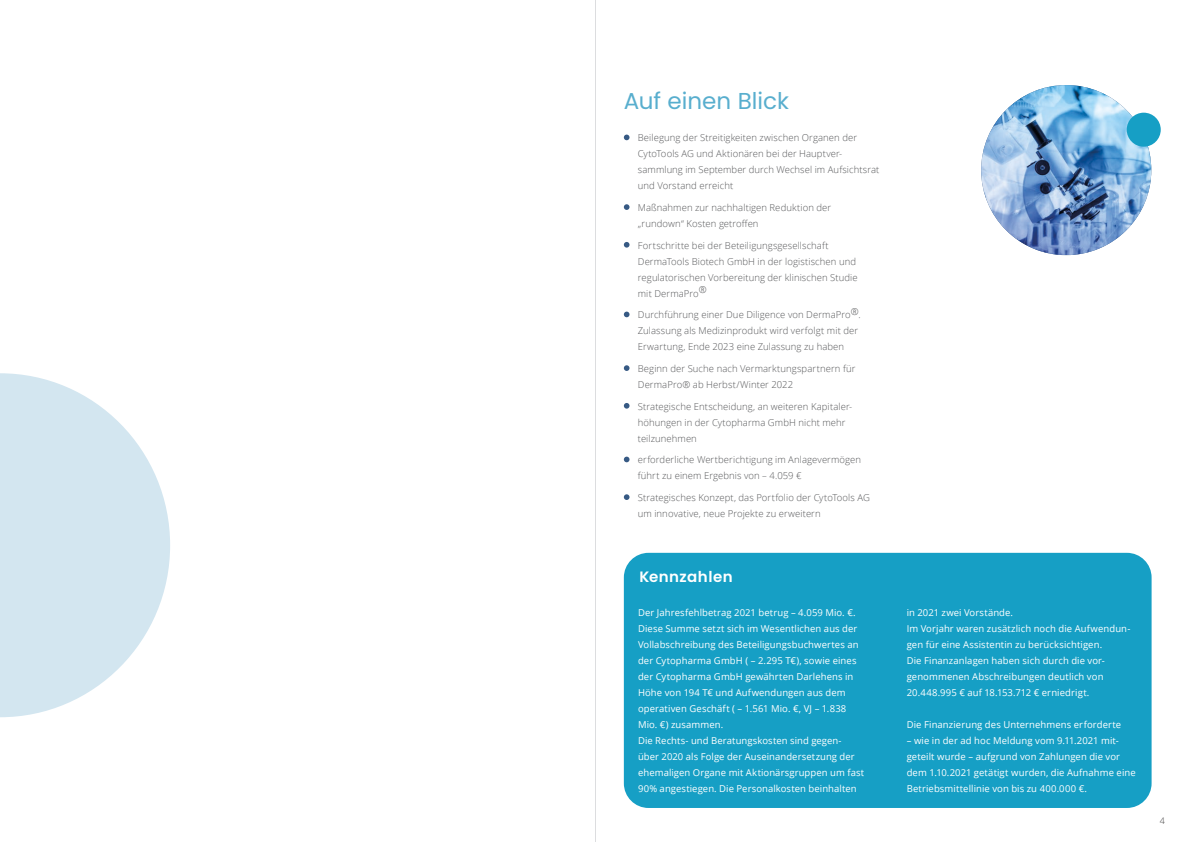
<style>
.page{position:relative;width:1191px;height:842px;background:#fff}
.page>*{position:absolute;margin:0;border:0;box-sizing:border-box;transform-origin:0 0}
.t1{font:23px "Poppins";color:#58aece}
.t2{font:600 15px "Poppins";letter-spacing:.03em;color:#fff}
.t3{font:9.5px/16px "Open Sans";letter-spacing:.01em;color:#fff}
.t4{font:300 9.5px/16px "Open Sans";letter-spacing:.01em;color:#57585a}
.t5{font:300 9px "Open Sans";color:#363536}
</style>
<div class="page">
<div style="left:624px;top:553px;width:527px;height:255px;background:#169fc5;border-radius:25px"></div>
<svg style="left:624px;top:135px;width:5px;height:5px"></svg>
<svg style="left:624px;top:204px;width:5px;height:6px"></svg>
<svg style="left:624px;top:242px;width:5px;height:6px"></svg>
<svg style="left:624px;top:312px;width:5px;height:5px"></svg>
<svg style="left:624px;top:365px;width:5px;height:6px"></svg>
<svg style="left:624px;top:403px;width:5px;height:6px"></svg>
<svg style="left:624px;top:457px;width:5px;height:5px"></svg>
<svg style="left:624px;top:494px;width:5px;height:6px"></svg>
<svg style="left:0;top:373px;width:170px;height:344px;fill:#d3e6f0"></svg>
<img style="left:981px;top:85px;width:170px;height:170px;border-radius:83px">
<div style="left:1126px;top:113px;width:34px;height:34px;background:#169fc5;border-radius:50%"></div>
<hr style="left:595px;top:0;width:1px;height:842px;background:#dcdddf">
<h1 class="t1" style="left:624px;top:88px;width:167px">Auf einen Blick</h1>
<p class="t4" style="left:638px;top:130px;width:243px">Beilegung der Streitigkeiten zwischen Organen der CytoTools AG und Aktionären bei der Hauptver&shy;sammlung im September durch Wechsel im Aufsichtsrat und Vorstand erreicht</p>
<p class="t4" style="left:638px;top:199px;width:195px">Maßnahmen zur nachhaltigen Reduktion der „rundown“ Kosten getroffen</p>
<p class="t4" style="left:638px;top:237px;width:221px">Fortschritte bei der Beteiligungsgesellschaft DermaTools Biotech GmbH in der logistischen und regulatorischen Vorbereitung der klinischen Studie mit DermaPro®</p>
<p class="t4" style="left:638px;top:307px;width:224px">Durchführung einer Due Diligence von DermaPro®.<br>Zulassung als Medizinprodukt wird verfolgt mit der<br>Erwartung, Ende 2023 eine Zulassung zu haben</p>
<p class="t4" style="left:638px;top:360px;width:219px">Beginn der Suche nach Vermarktungspartnern für<br>DermaPro® ab Herbst/Winter 2022</p>
<p class="t4" style="left:638px;top:398px;width:216px">Strategische Entscheidung, an weiteren Kapitaler&shy;höhungen in der Cytopharma GmbH nicht mehr teilzunehmen</p>
<p class="t4" style="left:638px;top:452px;width:225px">erforderliche Wertberichtigung im Anlagevermögen führt zu einem Ergebnis von – 4.059 €</p>
<p class="t4" style="left:638px;top:489px;width:233px">Strategisches Konzept, das Portfolio der CytoTools AG um innovative, neue Projekte zu erweitern</p>
<h2 class="t2" style="left:639px;top:568px;width:95px">Kennzahlen</h2>
<p class="t3" style="left:638px;top:604px;width:228px">Der Jahresfehlbetrag 2021 betrug – 4.059 Mio. €.<br>Diese Summe setzt sich im Wesentlichen aus der Vollabschreibung des Beteiligungsbuchwertes an der Cytopharma GmbH ( – 2.295 T€), sowie eines der Cytopharma GmbH gewährten Darlehens in Höhe von 194 T€ und Aufwendungen aus dem operativen Geschäft ( – 1.561 Mio. €, VJ – 1.838<br>Mio. €) zusammen.<br>Die Rechts- und Beratungskosten sind gegen&shy;über 2020 als Folge der Auseinandersetzung der ehemaligen Organe mit Aktionärsgruppen um fast 90% angestiegen. Die Personalkosten beinhalten</p>
<p class="t3" style="left:906px;top:604px;width:225px">in 2021 zwei Vorstände.<br>Im Vorjahr waren zusätzlich noch die Aufwendun&shy;gen für eine Assistentin zu berücksichtigen.<br>Die Finanzanlagen haben sich durch die vor&shy;genommenen Abschreibungen deutlich von 20.448.995 € auf 18.153.712 € erniedrigt.</p>
<p class="t3" style="left:906px;top:716px;width:216px">Die Finanzierung des Unternehmens erforderte</p>
<p class="t3" style="left:906px;top:732px;width:230px">– wie in der ad hoc Meldung vom 9.11.2021 mit&shy;geteilt wurde – aufgrund von Zahlungen die vor dem 1.10.2021 getätigt wurden, die Aufnahme eine Betriebsmittellinie von bis zu 400.000 €.</p>
<p class="t5" style="left:1159px;top:815px;width:7px">4</p>
</div>
